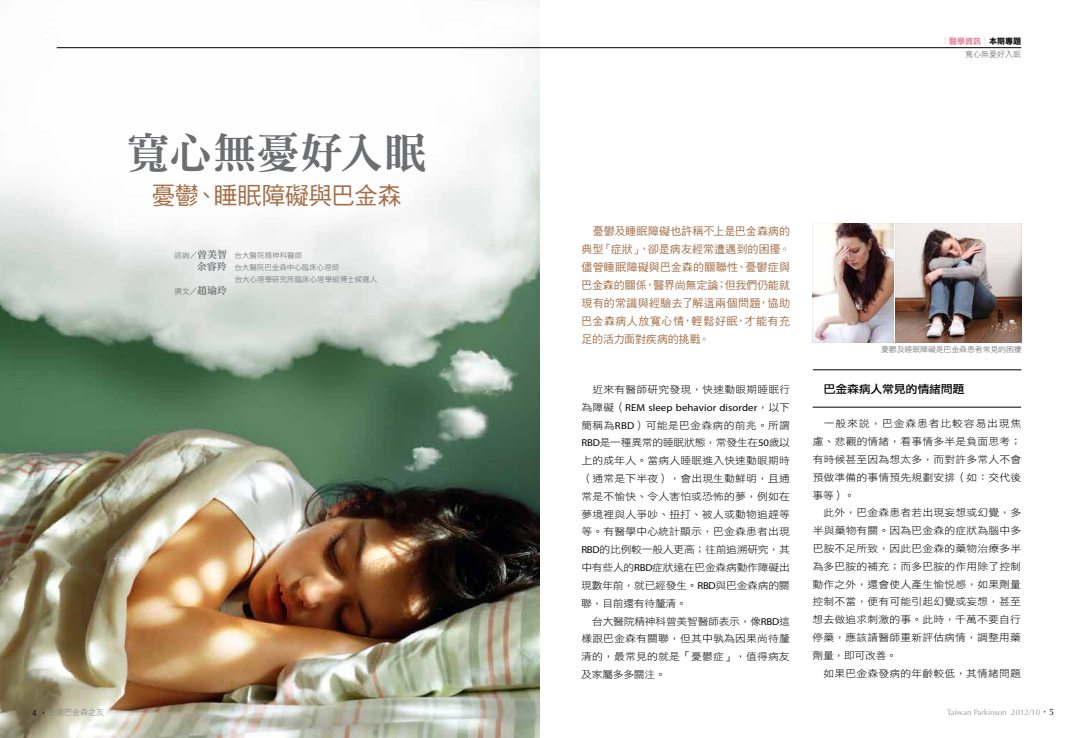
<style>
.page{position:relative;width:1078px;height:738px;background:#fff}
.page>*{position:absolute;margin:0;border:0;box-sizing:border-box;transform-origin:0 0}
.t1{font:43px "DF Ming Std W9";letter-spacing:.01em;color:#6d6e71}
.t2{font:24px "DF Hei Std W5";letter-spacing:-.03em;color:#a47049}
.t3{font:11.2px "DF Li Hei Std W5";letter-spacing:-.025em;color:#000;scale:1.08 1}
.t4{font:11px/18px "DF Hei Std W5";letter-spacing:.025em;color:#a47049;text-align:justify}
.t5{font:10px/17.8px "DF Li Hei Std W3";letter-spacing:.015em;color:#000;text-align:justify;scale:1.08 1}
.t6{font:10px "Myriad Pro";letter-spacing:.01em;color:#000;scale:1.08 1}
.t7{font:8px "Optima";color:#939598}
.t8{font:8px "DF Li Hei Std W7";color:#e38399}
.t9{font:8px "DF Li Hei Std W3";color:#808285}
.t10{font:8px "DF Li Hei Std W3";color:#636466}
.t11{font:7.5px "DF Li Hei Std W3";color:#636466}
.t12{font:7.4px "DF Li Hei Std W3";letter-spacing:-.025em;color:#58595b;scale:1.08 1}
.s1{font-family:"DF Li Song Std W5";font-size:10px}
.s2{color:#000}
.s3{font-family:"DF Li Hei Std W3"}
.s4{font-family:"Myriad Pro"}
.s5{font-family:"Optima";font-size:9px;color:#000}
.s6{font-family:"DF Li Hei Std W5";font-size:9px;color:#000}
.s7{font-size:9px;color:#000}
</style>
<div class="page">
<img style="left:0;top:47px;width:539px;height:690px">
<hr style="left:57px;top:47px;width:963px;height:1px;background:#000">
<hr style="left:812px;top:369px;width:209px;height:1px;background:#000">
<hr style="left:812px;top:406px;width:208px;height:1px;background:#000">
<div style="left:894px;top:223px;width:127px;height:120px;background:#000;opacity:.1"></div>
<div style="left:812px;top:223px;width:81px;height:120px;background:#000;opacity:.1"></div>
<h1 class="t1" style="left:126px;top:129px;width:302px">寬心無憂好入眠</h1>
<h2 class="t2" style="left:151px;top:182px;width:251px">憂鬱、睡眠障礙與巴金森</h2>
<p class="t11" style="left:174px;top:251px;width:129px">諮詢／<span class="s1">曾美智</span> 台大醫院精神科醫師</p>
<p class="t11" style="left:197px;top:263px;width:144px"><span class="s1">余睿羚</span> 台大醫院巴金森中心臨床心理師</p>
<p class="t11" style="left:235px;top:275px;width:144px">台大心理學研究所臨床心理學組博士候選人</p>
<p class="t11" style="left:174px;top:287px;width:54px">撰文／<span class="s1">趙瑜玲</span></p>
<p class="t8" style="left:940px;top:37px;width:81px">│醫學資訊│<span class="s2">本期專題</span></p>
<p class="t10" style="left:964px;top:49px;width:57px">寬心無憂好入眠</p>
<p class="t4" style="left:581px;top:222px;width:210px">　憂鬱及睡眠障礙也許稱不上是巴金森病的典型「症狀」，卻是病友經常遭遇到的困擾。儘管睡眠障礙與巴金森的關聯性、憂鬱症與巴金森的關係，醫界尚無定論；但我們仍能就現有的常識與經驗去了解這兩個問題，協助巴金森病人放寬心情，輕鬆好眠，才能有充足的活力面對疾病的挑戰。</p>
<p class="t5" style="left:592px;top:380px;width:184px">近來有醫師研究發現，快速動眼期睡眠行</p>
<p class="t6" style="left:581px;top:401px;width:194px"><span class="s3">為障礙（</span>REM sleep behavior disorder<span class="s3">，以下</span></p>
<p class="t5" style="left:581px;top:415px;width:195px">簡稱為<span class="s4">RBD</span>）可能是巴金森病的前兆。所謂<span class="s4">RBD</span>是一種異常的睡眠狀態，常發生在<span class="s4">50</span>歲以上的成年人。當病人睡眠進入快速動眼期時（通常是下半夜），會出現生動鮮明，且通常是不愉快、令人害怕或恐怖的夢，例如在夢境裡與人爭吵、扭打、被人或動物追趕等等。有醫學中心統計顯示，巴金森患者出現<span class="s4">RBD</span>的比例較一般人更高；往前追溯研究，其中有些人的<span class="s4">RBD</span>症狀遠在巴金森病動作障礙出現數年前，就已經發生。<span class="s4">RBD</span>與巴金森病的關聯，目前還有待釐清。</p>
<p class="t5" style="left:581px;top:611px;width:194px;text-indent:11px">台大醫院精神科曾美智醫師表示，像<span class="s4">RBD</span>這樣跟巴金森有關聯，但其中孰為因果尚待釐清的，最常見的就是「憂鬱症」，值得病友及家屬多多關注。</p>
<p class="t12" style="left:881px;top:345px;width:132px">憂鬱及睡眠障礙是巴金森患者常見的困擾</p>
<p class="t3" style="left:823px;top:382px;width:132px">巴金森病人常見的情緒問題</p>
<p class="t5" style="left:812px;top:414px;width:195px;text-indent:11px">一般來說，巴金森患者比較容易出現焦慮、悲觀的情緒，看事情多半是負面思考；有時候甚至因為想太多，而對許多常人不會預做準備的事情預先規劃安排（如：交代後事等）。</p>
<p class="t5" style="left:812px;top:503px;width:195px;text-indent:11px">此外，巴金森患者若出現妄想或幻覺，多半與藥物有關。因為巴金森的症狀為腦中多巴胺不足所致，因此巴金森的藥物治療多半為多巴胺的補充；而多巴胺的作用除了控制動作之外，還會使人產生愉悅感，如果劑量控制不當，便有可能引起幻覺或妄想，甚至想去做追求刺激的事。此時，千萬不要自行停藥，應該請醫師重新評估病情，調整用藥劑量，即可改善。</p>
<p class="t5" style="left:823px;top:663px;width:184px">如果巴金森發病的年齡較低，其情緒問題</p>
<p class="t9" style="left:32px;top:707px;width:74px"><span class="s5">4</span> <span class="s6">．</span>台灣巴金森之友</p>
<p class="t7" style="left:946px;top:707px;width:109px">Taiwan Parkinson 2012/10<span class="s6">．</span><span class="s7">5</span></p>
</div>
